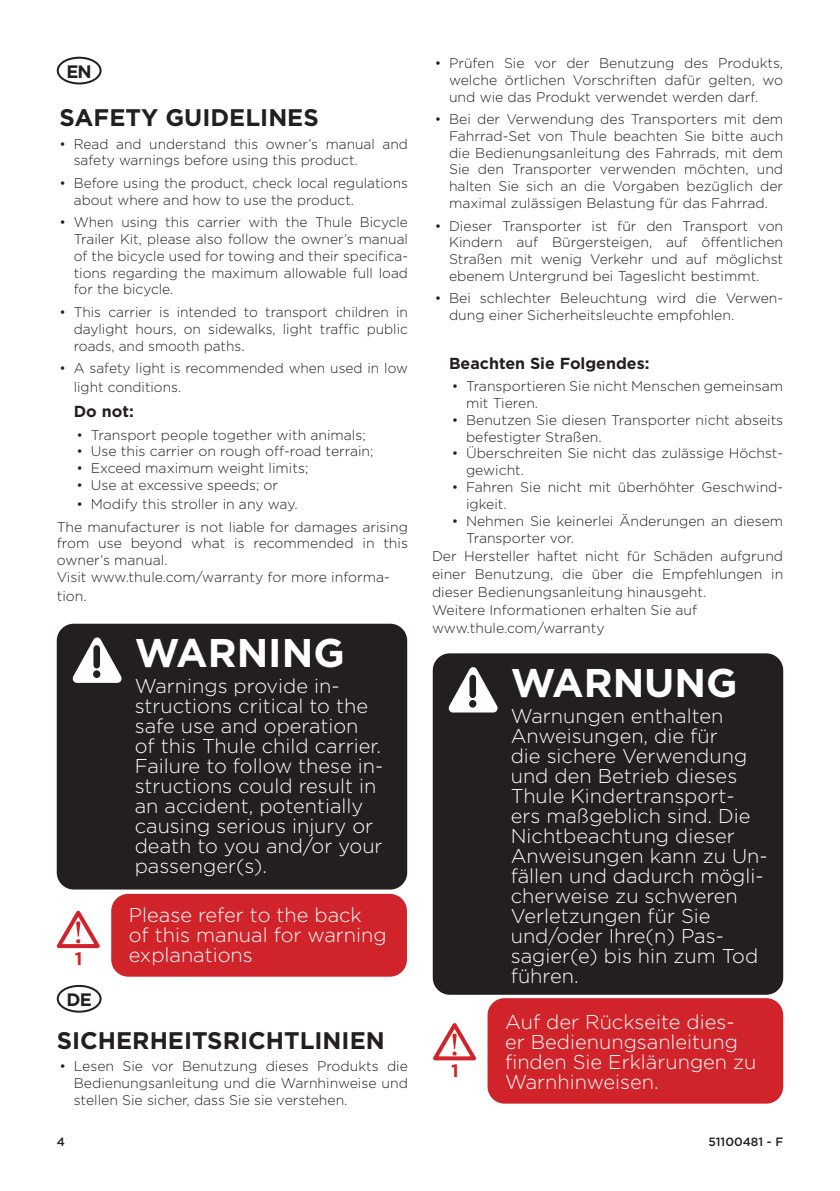
<style>
.page{position:relative;width:840px;height:1191px;background:#fff}
.page>*{position:absolute;margin:0;border:0;box-sizing:border-box;transform-origin:0 0}
.t1{font:700 40px "Gotham";color:#fff}
.t2{font:700 24px "Gotham";color:#231f20}
.t3{font:300 20px/20px "Gotham";color:#fff}
.t4{font:700 18px "Gotham";color:#231f20}
.t5{font:700 18px "Gotham";color:#d1232a}
.t6{font:700 16px "Gotham";color:#231f20}
.t7{font:300 14px/16.8px "Gotham";color:#231f20}
.t8{font:500 12px "Gotham";color:#231f20}
</style>
<div class="page">
<div style="left:57px;top:57px;width:44px;height:27px;border:2px solid #231f20;border-radius:50%"></div>
<div style="left:57px;top:623px;width:350px;height:266px;background:#231f20;border-radius:17px"></div>
<svg style="left:72px;top:637px;width:50px;height:46px"></svg>
<svg style="left:56px;top:910px;width:44px;height:39px"></svg>
<div style="left:111px;top:894px;width:295px;height:82px;background:#d1232a;border-radius:17px"></div>
<div style="left:57px;top:985px;width:44px;height:27px;border:2px solid #231f20;border-radius:50%"></div>
<div style="left:432px;top:653px;width:350px;height:341px;background:#231f20;border-radius:17px"></div>
<svg style="left:448px;top:667px;width:49px;height:45px"></svg>
<svg style="left:433px;top:1023px;width:43px;height:38px"></svg>
<div style="left:487px;top:998px;width:295px;height:105px;background:#d1232a;border-radius:17px"></div>
<p class="t4" style="left:66px;top:59px;width:27px">EN</p>
<p class="t2" style="left:60px;top:102px;width:260px">SAFETY GUIDELINES</p>
<p class="t7" style="left:74px;top:135px;width:335px;text-indent:-14px">• Read and understand this owner’s manual and safety warnings before using this product.</p>
<p class="t7" style="left:74px;top:174px;width:335px;text-indent:-14px">• Before using the product, check local regulations about where and how to use the product.</p>
<p class="t7" style="left:74px;top:213px;width:335px;text-align:justify;text-indent:-14px">• When using this carrier with the Thule Bicycle Trailer Kit, please also follow the owner’s manual of the bicycle used for towing and their specifica&shy;tions regarding the maximum allowable full load for the bicycle.</p>
<p class="t7" style="left:74px;top:303px;width:335px;text-align:justify;text-indent:-14px">• This carrier is intended to transport children in daylight hours, on sidewalks, light traffic public roads, and smooth paths.</p>
<p class="t7" style="left:74px;top:358px;width:335px;line-height:19.2px;text-indent:-14px">• A safety light is recommended when used in low light conditions.</p>
<p class="t6" style="left:74px;top:401px;width:61px">Do not:</p>
<p class="t7" style="left:77px;top:426px;width:290px">• Transport people together with animals;</p>
<p class="t7" style="left:77px;top:442px;width:298px">• Use this carrier on rough off-road terrain;</p>
<p class="t7" style="left:77px;top:459px;width:233px">• Exceed maximum weight limits;</p>
<p class="t7" style="left:77px;top:476px;width:203px">• Use at excessive speeds; or</p>
<p class="t7" style="left:77px;top:495px;width:222px">• Modify this stroller in any way.</p>
<p class="t7" style="left:57px;top:518px;width:352px;text-align:justify">The manufacturer is not liable for damages arising from use beyond what is recommended in this owner’s manual.</p>
<p class="t7" style="left:57px;top:567px;width:334px;line-height:19.2px">Visit www.thule.com/warranty for more informa&shy;tion.</p>
<p class="t1" style="left:135px;top:626px;width:211px">WARNING</p>
<p class="t3" style="left:135px;top:675px;width:250px">Warnings provide in&shy;structions critical to the safe use and operation of this Thule child carrier.<br>Failure to follow these in&shy;structions could result in an accident, potentially causing serious injury or death to you and/or your passenger(s).</p>
<p class="t5" style="left:75px;top:946px;width:9px">1</p>
<p class="t3" style="left:129px;top:904px;width:259px">Please refer to the back of this manual for warning explanations</p>
<p class="t4" style="left:66px;top:987px;width:27px">DE</p>
<p class="t2" style="left:57px;top:1024px;width:329px">SICHERHEITSRICHTLINIEN</p>
<p class="t7" style="left:74px;top:1057px;width:335px;text-align:justify;text-indent:-14px">• Lesen Sie vor Benutzung dieses Produkts die Bedienungsanleitung und die Warnhinweise und stellen Sie sicher, dass Sie sie verstehen.</p>
<p class="t7" style="left:449px;top:54px;width:335px;text-align:justify;text-indent:-14px">• Prüfen Sie vor der Benutzung des Produkts, welche örtlichen Vorschriften dafür gelten, wo und wie das Produkt verwendet werden darf.</p>
<p class="t7" style="left:449px;top:110px;width:335px;text-align:justify;text-indent:-14px">• Bei der Verwendung des Transporters mit dem Fahrrad-Set von Thule beachten Sie bitte auch die Bedienungsanleitung des Fahrrads, mit dem Sie den Transporter verwenden möchten, und halten Sie sich an die Vorgaben bezüglich der maximal zulässigen Belastung für das Fahrrad.</p>
<p class="t7" style="left:449px;top:217px;width:335px;text-align:justify;text-indent:-14px">• Dieser Transporter ist für den Transport von Kindern auf Bürgersteigen, auf öffentlichen Straßen mit wenig Verkehr und auf möglichst ebenem Untergrund bei Tageslicht bestimmt.</p>
<p class="t7" style="left:449px;top:290px;width:335px;text-indent:-14px">• Bei schlechter Beleuchtung wird die Verwen&shy;dung einer Sicherheitsleuchte empfohlen.</p>
<p class="t6" style="left:449px;top:352px;width:202px">Beachten Sie Folgendes:</p>
<p class="t7" style="left:466px;top:377px;width:318px;text-indent:-14px">• Transportieren Sie nicht Menschen gemeinsam mit Tieren.</p>
<p class="t7" style="left:466px;top:411px;width:318px;text-indent:-14px">• Benutzen Sie diesen Transporter nicht abseits befestigter Straßen.</p>
<p class="t7" style="left:466px;top:445px;width:318px;text-indent:-14px">• Überschreiten Sie nicht das zulässige Höchst&shy;gewicht.</p>
<p class="t7" style="left:466px;top:478px;width:318px;text-indent:-14px">• Fahren Sie nicht mit überhöhter Geschwind&shy;igkeit.</p>
<p class="t7" style="left:466px;top:512px;width:318px;text-indent:-14px">• Nehmen Sie keinerlei Änderungen an diesem<br>Transporter vor.</p>
<p class="t7" style="left:432px;top:546px;width:352px;line-height:18px;text-align:justify">Der Hersteller haftet nicht für Schäden aufgrund einer Benutzung, die über die Empfehlungen in dieser Bedienungsanleitung hinausgeht.</p>
<p class="t7" style="left:432px;top:600px;width:266px;line-height:18px">Weitere Informationen erhalten Sie auf www.thule.com/warranty</p>
<p class="t1" style="left:510px;top:656px;width:228px">WARNUNG</p>
<p class="t3" style="left:510px;top:705px;width:258px">Warnungen enthalten<br>Anweisungen, die für<br>die sichere Verwendung und den Betrieb dieses<br>Thule Kindertransport&shy;ers maßgeblich sind. Die<br>Nichtbeachtung dieser<br>Anweisungen kann zu Un&shy;fällen und dadurch mögli&shy;cherweise zu schweren<br>Verletzungen für Sie und/oder Ihre(n) Pas&shy;sagier(e) bis hin zum Tod führen.</p>
<p class="t5" style="left:451px;top:1059px;width:9px">1</p>
<p class="t3" style="left:505px;top:1011px;width:253px">Auf der Rückseite dies&shy;er Bedienungsanleitung finden Sie Erklärungen zu<br>Warnhinweisen.</p>
<p class="t8" style="left:57px;top:1133px;width:10px">4</p>
<p class="t8" style="left:708px;top:1133px;width:76px">51100481 - F</p>
</div>
